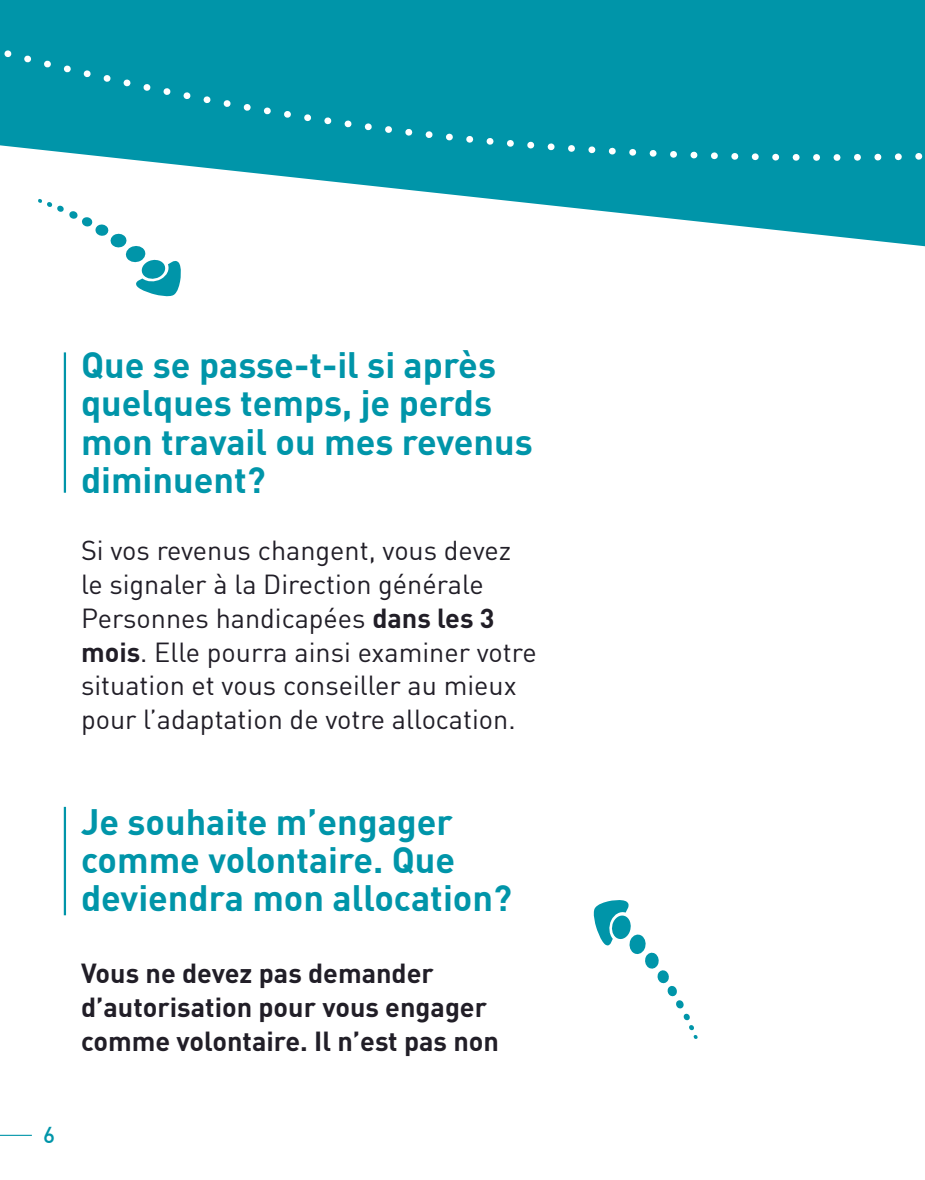
<style>
.page{position:relative;width:925px;height:1180px;background:#fff}
.page>*{position:absolute;margin:0;border:0;box-sizing:border-box;transform-origin:0 0}
.t1{font:700 36px/38.2px "DIN";color:#0095a9}
.t2{font:27px/33.8px "DIN";color:#211e27}
.t3{font:700 27px/33.8px "DIN";color:#211e27}
.t4{font:500 22.5px "DIN";color:#0095a9}
.s1{font-weight:700}
</style>
<div class="page">
<hr style="left:0;top:1135px;width:32px;height:1px;background:#0095a9">
<hr style="left:64px;top:352px;width:2px;height:141px;background:#0095a9">
<hr style="left:64px;top:807px;width:2px;height:108px;background:#0095a9">
<svg style="left:437px;top:193px;width:488px;height:53px"></svg>
<div style="left:0;top:0;width:925px;height:193px;background:#0095a9"></div>
<svg style="left:38px;top:199px;width:143px;height:98px"></svg>
<svg style="left:593px;top:900px;width:105px;height:139px"></svg>
<h1 class="t1" style="left:81px;top:344px;width:453px">Que se passe-t-il si après quelques temps, je perds mon travail ou mes revenus diminuent?</h1>
<p class="t2" style="left:81px;top:533px;width:457px">Si vos revenus changent, vous devez le signaler à la Direction générale Personnes handicapées <span class="s1">dans les 3 mois</span>. Elle pourra ainsi examiner votre situation et vous conseiller au mieux pour l’adaptation de votre allocation.</p>
<h1 class="t1" style="left:81px;top:801px;width:432px">Je souhaite m’engager comme volontaire. Que deviendra mon allocation?</h1>
<p class="t3" style="left:81px;top:956px;width:419px">Vous ne devez pas demander d’autorisation pour vous engager comme volontaire. Il n’est pas non</p>
<p class="t4" style="left:43px;top:1121px;width:13px">6</p>
</div>
